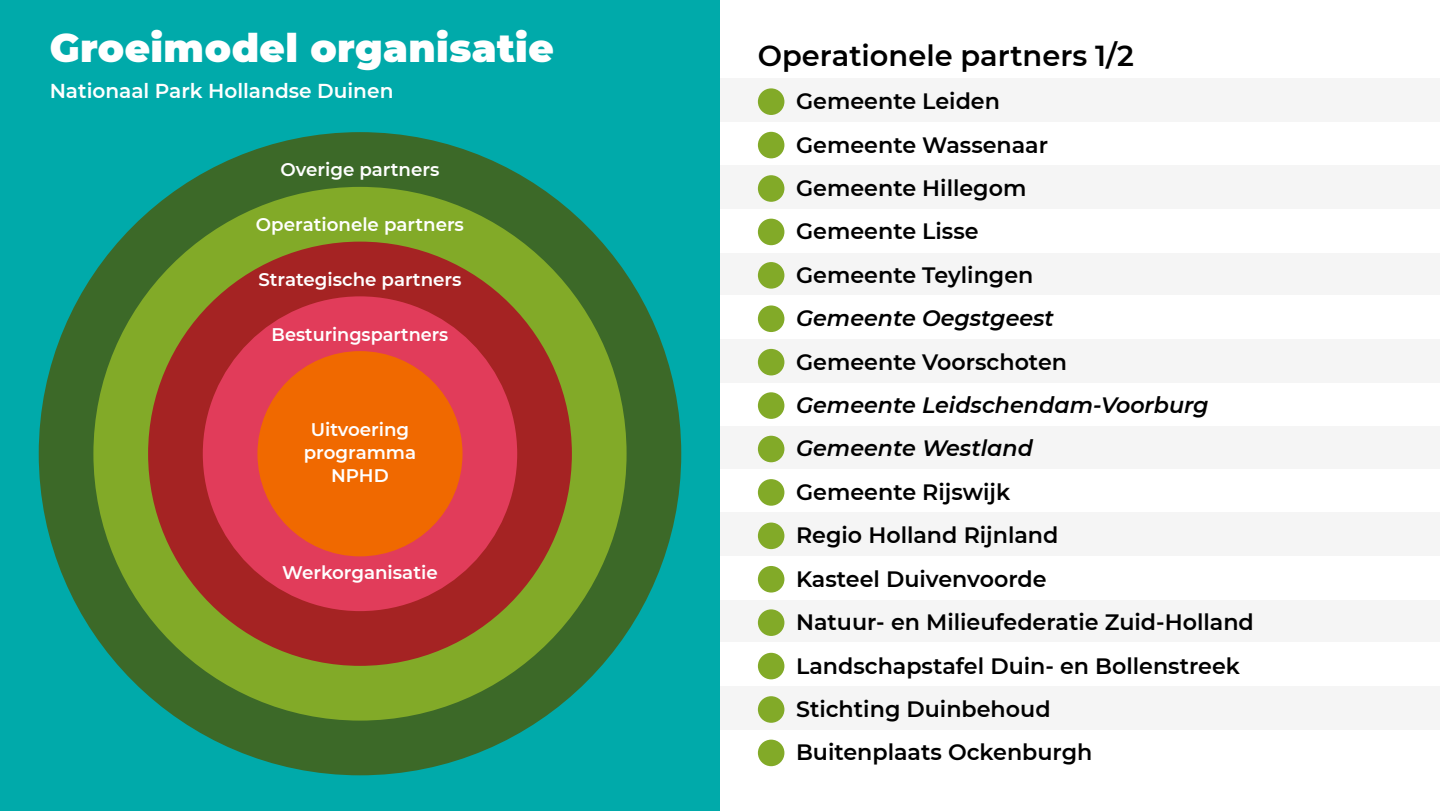
<style>
.page{position:relative;width:1440px;height:811px;background:#fff}
.page>*{position:absolute;margin:0;border:0;box-sizing:border-box;transform-origin:0 0}
._01___introtekst{font:900 39px "Montserrat";letter-spacing:.01em;color:#fff}
._01___introtekst-2{font:600 28.8px "Montserrat";color:#000}
._01___introtekst-3{font:600 22.2px "Montserrat";color:#000}
._01___introtekst-4{font:italic 600 22.2px "Montserrat";color:#000}
._01___introtekst-5{font:600 20px "Montserrat";color:#fff}
._01___introtekst-6{font:600 18.2px "Montserrat";color:#fff}
</style>
<div class="page">
<div style="left:0;top:0;width:1440px;height:810px;background:#0aa"></div>
<div style="left:720px;top:0;width:720px;height:810px;background:#fff"></div>
<div style="left:720px;top:79px;width:720px;height:43px;background:#f5f5f5"></div>
<div style="left:720px;top:425px;width:720px;height:44px;background:#f5f5f5"></div>
<div style="left:720px;top:252px;width:720px;height:43px;background:#f5f5f5"></div>
<div style="left:720px;top:599px;width:720px;height:43px;background:#f5f5f5"></div>
<div style="left:720px;top:165px;width:720px;height:44px;background:#f5f5f5"></div>
<div style="left:720px;top:512px;width:720px;height:43px;background:#f5f5f5"></div>
<div style="left:720px;top:339px;width:720px;height:43px;background:#f5f5f5"></div>
<div style="left:720px;top:685px;width:720px;height:44px;background:#f5f5f5"></div>
<div style="left:758px;top:88px;width:26px;height:27px;background:#82aa28;border-radius:50%"></div>
<div style="left:758px;top:132px;width:26px;height:26px;background:#82aa28;border-radius:50%"></div>
<div style="left:758px;top:175px;width:26px;height:27px;background:#82aa28;border-radius:50%"></div>
<div style="left:758px;top:218px;width:26px;height:27px;background:#82aa28;border-radius:50%"></div>
<div style="left:758px;top:262px;width:26px;height:26px;background:#82aa28;border-radius:50%"></div>
<div style="left:758px;top:305px;width:26px;height:27px;background:#82aa28;border-radius:50%"></div>
<div style="left:758px;top:349px;width:26px;height:26px;background:#82aa28;border-radius:50%"></div>
<div style="left:758px;top:392px;width:26px;height:26px;background:#82aa28;border-radius:50%"></div>
<div style="left:758px;top:435px;width:26px;height:27px;background:#82aa28;border-radius:50%"></div>
<div style="left:758px;top:479px;width:26px;height:26px;background:#82aa28;border-radius:50%"></div>
<div style="left:758px;top:522px;width:26px;height:27px;background:#82aa28;border-radius:50%"></div>
<div style="left:758px;top:565px;width:26px;height:27px;background:#82aa28;border-radius:50%"></div>
<div style="left:758px;top:609px;width:26px;height:26px;background:#82aa28;border-radius:50%"></div>
<div style="left:758px;top:652px;width:26px;height:27px;background:#82aa28;border-radius:50%"></div>
<div style="left:758px;top:695px;width:26px;height:27px;background:#82aa28;border-radius:50%"></div>
<div style="left:758px;top:739px;width:26px;height:26px;background:#82aa28;border-radius:50%"></div>
<div style="left:39px;top:132px;width:642px;height:643px;background:#3c6928;border-radius:50%"></div>
<div style="left:93px;top:187px;width:534px;height:533px;background:#82aa28;border-radius:50%"></div>
<div style="left:148px;top:241px;width:424px;height:424px;background:#a52323;border-radius:50%"></div>
<div style="left:203px;top:296px;width:314px;height:314px;background:#e13c5a;border-radius:50%"></div>
<div style="left:257px;top:351px;width:206px;height:205px;background:#f06900;border-radius:50%"></div>
<p class="_01___introtekst" style="left:50px;top:19px;width:506px">Groeimodel organisatie</p>
<p class="_01___introtekst-5" style="left:50px;top:77px;width:345px">Nationaal Park Hollandse Duinen</p>
<p class="_01___introtekst-6" style="left:281px;top:157px;width:160px">Overige partners</p>
<p class="_01___introtekst-6" style="left:256px;top:212px;width:210px">Operationele partners</p>
<p class="_01___introtekst-6" style="left:258px;top:266px;width:205px">Strategische partners</p>
<p class="_01___introtekst-6" style="left:272px;top:321px;width:178px">Besturingspartners</p>
<p class="_01___introtekst-6" style="left:311px;top:417px;width:100px">Uitvoering</p>
<p class="_01___introtekst-6" style="left:304px;top:439px;width:114px">programma</p>
<p class="_01___introtekst-6" style="left:331px;top:462px;width:59px">NPHD</p>
<p class="_01___introtekst-6" style="left:282px;top:559px;width:157px">Werkorganisatie</p>
<p class="_01___introtekst-2" style="left:758px;top:35px;width:377px">Operationele partners 1/2</p>
<p class="_01___introtekst-3" style="left:796px;top:85px;width:205px">Gemeente Leiden</p>
<p class="_01___introtekst-3" style="left:796px;top:129px;width:254px">Gemeente Wassenaar</p>
<p class="_01___introtekst-3" style="left:796px;top:172px;width:232px">Gemeente Hillegom</p>
<p class="_01___introtekst-3" style="left:796px;top:215px;width:184px">Gemeente Lisse</p>
<p class="_01___introtekst-3" style="left:796px;top:259px;width:239px">Gemeente Teylingen</p>
<p class="_01___introtekst-4" style="left:796px;top:302px;width:259px">Gemeente Oegstgeest</p>
<p class="_01___introtekst-3" style="left:796px;top:346px;width:272px">Gemeente Voorschoten</p>
<p class="_01___introtekst-4" style="left:796px;top:389px;width:414px">Gemeente Leidschendam-Voorburg</p>
<p class="_01___introtekst-4" style="left:796px;top:432px;width:238px">Gemeente Westland</p>
<p class="_01___introtekst-3" style="left:796px;top:476px;width:216px">Gemeente Rijswijk</p>
<p class="_01___introtekst-3" style="left:796px;top:519px;width:264px">Regio Holland Rijnland</p>
<p class="_01___introtekst-3" style="left:796px;top:562px;width:252px">Kasteel Duivenvoorde</p>
<p class="_01___introtekst-3" style="left:796px;top:606px;width:459px">Natuur- en Milieufederatie Zuid-Holland</p>
<p class="_01___introtekst-3" style="left:796px;top:649px;width:445px">Landschapstafel Duin- en Bollenstreek</p>
<p class="_01___introtekst-3" style="left:796px;top:693px;width:256px">Stichting Duinbehoud</p>
<p class="_01___introtekst-3" style="left:796px;top:736px;width:298px">Buitenplaats Ockenburgh</p>
</div>
